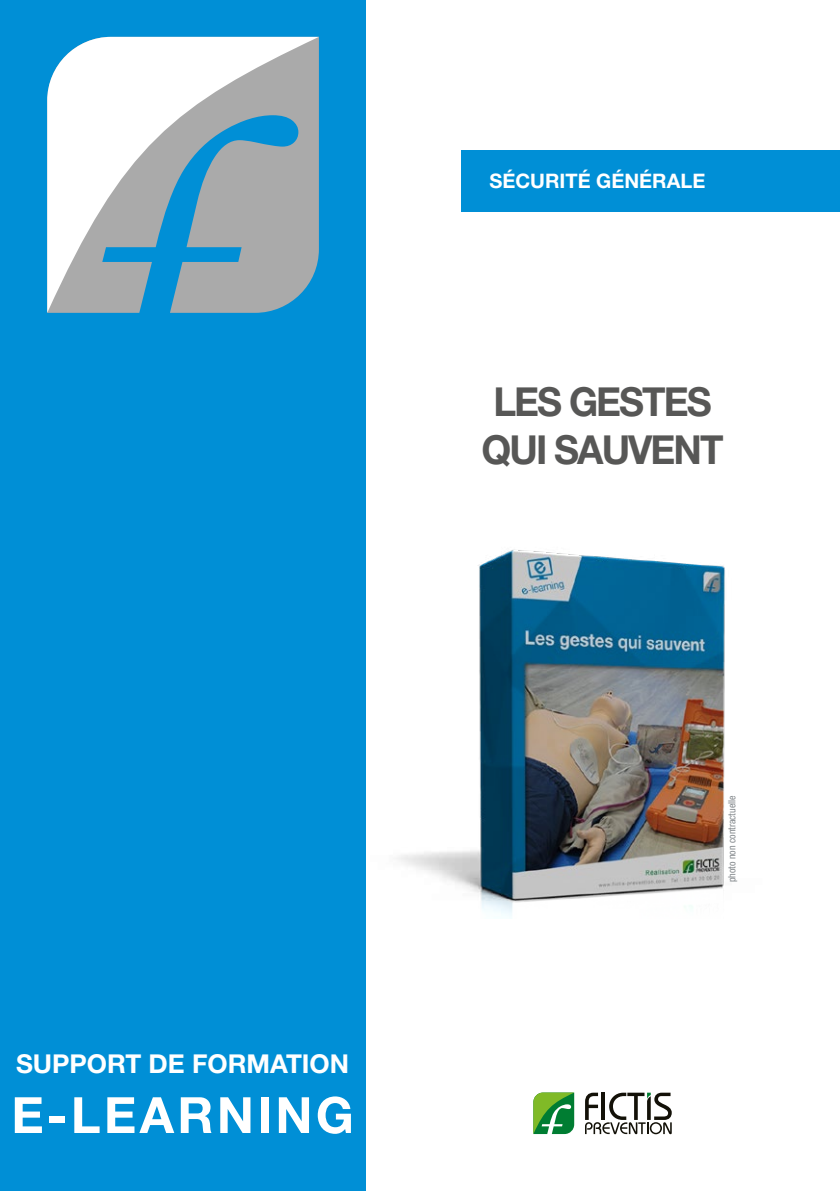
<style>
.page{position:relative;width:840px;height:1191px;background:#fff}
.page>*{position:absolute;margin:0;border:0;box-sizing:border-box;transform-origin:0 0}
.t1{font:700 50px "Helvetica Neue LT Std";letter-spacing:.065em;color:#fff}
.t2{font:700 40px/48px "Helvetica Neue LT Std";letter-spacing:-.05em;color:#575756;scale:.96 1}
.t3{font:700 26px "Helvetica Neue LT Std";color:#fff}
.t4{font:700 20px "Helvetica Neue LT Std";color:#fff}
.t5{font:condensed 10px "Helvetica Neue";color:#82878b}
</style>
<div class="page">
<img style="left:365px;top:465px;width:360px;height:453px">
<div style="left:0;top:0;width:365px;height:1191px;background:#008fd6"></div>
<svg style="left:47px;top:37px;width:272px;height:276px;fill:#aaa"></svg>
<div style="left:461px;top:150px;width:378px;height:62px;background:#008fd6"></div>
<svg style="left:533px;top:1092px;width:41px;height:42px"></svg>
<svg style="left:585px;top:1092px;width:86px;height:42px"></svg>
<h3 class="t3" style="left:16px;top:1047px;width:334px">SUPPORT DE FORMATION</h3>
<h1 class="t1" style="left:11px;top:1084px;width:344px">E-LEARNING</h1>
<h3 class="t4" style="left:489px;top:169px;width:217px">SÉCURITÉ GÉNÉRALE</h3>
<h2 class="t2" style="left:481px;top:377px;width:253px">LES GESTES<br>QUI SAUVENT</h2>
<p class="t5" style="left:725px;top:882px;width:88px;rotate:-90deg">photo non contractuelle</p>
</div>
